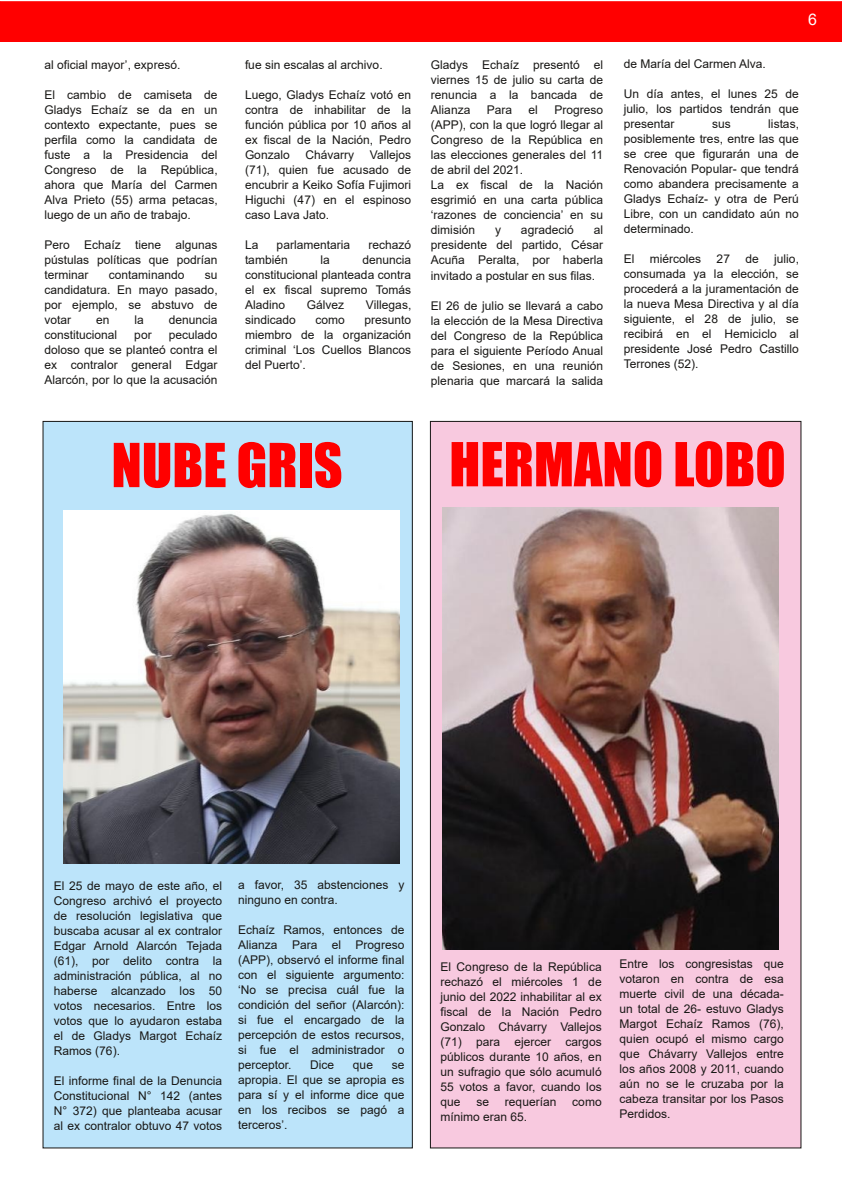
<style>
.page{position:relative;width:842px;height:1191px;background:#fff}
.page>*{position:absolute;margin:0;border:0;box-sizing:border-box;transform-origin:0 0}
.t1{font:56px "Impact";color:#f00}
.t2{font:16px "Arial";color:#fff}
.t3{font:12px/15px "Arial";color:#181715;text-align:justify}
</style>
<div class="page">
<div style="left:0;top:2px;width:841px;height:39px;background:#f00"></div>
<div style="left:0;top:1px;width:842px;height:41px;border:1px solid #f00"></div>
<div style="left:43px;top:421px;width:369px;height:727px;background:#bce4fa"></div>
<div style="left:430px;top:421px;width:371px;height:727px;background:#f8c9df"></div>
<img style="left:64px;top:510px;width:336px;height:353px">
<img style="left:442px;top:507px;width:336px;height:442px">
<p class="t3" style="left:44px;top:57px;width:138px">al oficial mayor’, expresó.</p>
<p class="t3" style="left:44px;top:87px;width:175px">El cambio de camiseta de Gladys Echaíz se da en un contexto expectante, pues se perfila como la candidata de fuste a la Presidencia del Congreso de la República, ahora que María del Carmen Alva Prieto (55) arma petacas, luego de un año de trabajo.</p>
<p class="t3" style="left:44px;top:237px;width:175px">Pero Echaíz tiene algunas pústulas políticas que podrían terminar</p>
<p class="t3" style="left:109px;top:267px;width:77px">contaminando</p>
<p class="t3" style="left:44px;top:267px;width:175px;text-indent:161px">su candidatura. En mayo pasado, por ejemplo, se abstuvo de votar</p>
<p class="t3" style="left:96px;top:312px;width:15px">en</p>
<p class="t3" style="left:134px;top:312px;width:11px">la</p>
<p class="t3" style="left:169px;top:312px;width:50px">denuncia</p>
<p class="t3" style="left:44px;top:327px;width:74px">constitucional</p>
<p class="t3" style="left:134px;top:327px;width:19px">por</p>
<p class="t3" style="left:44px;top:327px;width:175px;text-indent:124px">peculado doloso que se planteó contra el ex contralor general Edgar Alarcón, por lo que la acusación</p>
<p class="t3" style="left:245px;top:57px;width:139px">fue sin escalas al archivo.</p>
<p class="t3" style="left:245px;top:87px;width:168px">Luego, Gladys Echaíz votó en contra de inhabilitar de la función pública por 10 años al ex fiscal de la Nación, Pedro Gonzalo</p>
<p class="t3" style="left:305px;top:147px;width:50px">Chávarry</p>
<p class="t3" style="left:245px;top:147px;width:168px;text-indent:125px">Vallejos (71), quien fue acusado de encubrir a Keiko Sofía Fujimori Higuchi (47) en el espinoso caso Lava Jato.</p>
<p class="t3" style="left:245px;top:237px;width:15px">La</p>
<p class="t3" style="left:277px;top:237px;width:75px">parlamentaria</p>
<p class="t3" style="left:368px;top:237px;width:44px">rechazó</p>
<p class="t3" style="left:245px;top:252px;width:44px">también</p>
<p class="t3" style="left:320px;top:252px;width:11px">la</p>
<p class="t3" style="left:245px;top:252px;width:168px;text-indent:117px">denuncia constitucional planteada contra el ex fiscal supremo Tomás Aladino</p>
<p class="t3" style="left:307px;top:297px;width:39px">Gálvez</p>
<p class="t3" style="left:366px;top:297px;width:47px">Villegas,</p>
<p class="t3" style="left:245px;top:312px;width:52px">sindicado</p>
<p class="t3" style="left:315px;top:312px;width:31px">como</p>
<p class="t3" style="left:245px;top:312px;width:168px;text-indent:119px">presunto miembro de la organización criminal ‘Los Cuellos Blancos del Puerto’.</p>
<p class="t3" style="left:431px;top:58px;width:174px">Gladys Echaíz presentó el viernes 15 de julio su carta de renuncia a la bancada de Alianza</p>
<p class="t3" style="left:431px;top:103px;width:174px;text-align:left;text-indent:123px">Progreso (APP), con la que logró llegar al<br>Congreso de la República en las elecciones generales del 11 de abril del 2021.<br>La ex fiscal de la Nación esgrimió en una carta pública ‘razones de conciencia’ en su dimisión</p>
<p class="t3" style="left:487px;top:103px;width:27px">Para</p>
<p class="t3" style="left:529px;top:103px;width:11px">el</p>
<p class="t3" style="left:495px;top:223px;width:7px">y</p>
<p class="t3" style="left:521px;top:223px;width:54px">agradeció</p>
<p class="t3" style="left:431px;top:223px;width:174px;text-indent:163px">al presidente del partido, César Acuña Peralta, por haberla invitado a postular en sus filas.</p>
<p class="t3" style="left:431px;top:298px;width:174px">El 26 de julio se llevará a cabo la elección de la Mesa Directiva del Congreso de la República para el siguiente Período Anual de Sesiones, en una reunión plenaria que marcará la salida</p>
<h2 class="t2" style="left:808px;top:11px;width:10px">6</h2>
<p class="t3" style="left:624px;top:57px;width:144px">de María del Carmen Alva.</p>
<p class="t3" style="left:624px;top:87px;width:177px">Un día antes, el lunes 25 de julio, los partidos tendrán que presentar</p>
<p class="t3" style="left:624px;top:117px;width:177px;text-indent:145px">listas, posiblemente tres, entre las que se cree que figurarán una de Renovación Popular- que tendrá como abandera precisamente a Gladys Echaíz- y otra de Perú Libre, con un candidato aún no determinado.</p>
<p class="t3" style="left:624px;top:252px;width:12px">El</p>
<p class="t3" style="left:650px;top:252px;width:53px">miércoles</p>
<p class="t3" style="left:717px;top:252px;width:15px">27</p>
<p class="t3" style="left:745px;top:252px;width:15px">de</p>
<p class="t3" style="left:712px;top:117px;width:20px">sus</p>
<p class="t3" style="left:624px;top:252px;width:177px;text-indent:150px">julio, consumada ya la elección, se procederá a la juramentación de la nueva Mesa Directiva y al día siguiente, el 28 de julio, se recibirá en el Hemiciclo al presidente José Pedro Castillo Terrones (52).</p>
<h1 class="t1" style="left:111px;top:431px;width:233px">NUBE GRIS</h1>
<h1 class="t1" style="left:449px;top:430px;width:338px">HERMANO LOBO</h1>
<p class="t3" style="left:54px;top:878px;width:170px">El 25 de mayo de este año, el Congreso archivó el proyecto de resolución legislativa que buscaba acusar al ex contralor Edgar Arnold Alarcón Tejada (61), por delito contra la administración pública, al no haberse alcanzado los 50 votos necesarios. Entre los votos que lo ayudaron estaba el de Gladys Margot Echaíz Ramos (76).</p>
<p class="t3" style="left:54px;top:1073px;width:170px">El informe final de la Denuncia Constitucional N° 142 (antes N° 372) que planteaba acusar al ex contralor obtuvo 47 votos</p>
<p class="t3" style="left:238px;top:877px;width:168px">a favor, 35 abstenciones y ninguno en contra.</p>
<p class="t3" style="left:238px;top:922px;width:168px">Echaíz Ramos, entonces de Alianza Para el Progreso (APP), observó el informe final con el siguiente argumento: ‘No se precisa cuál fue la condición del señor (Alarcón): si fue el encargado de la percepción de estos recursos, si fue el administrador o perceptor.</p>
<p class="t3" style="left:310px;top:1057px;width:26px">Dice</p>
<p class="t3" style="left:353px;top:1057px;width:22px">que</p>
<p class="t3" style="left:238px;top:1057px;width:168px;text-indent:154px">se apropia. El que se apropia es para sí y el informe dice que en los recibos se pagó a terceros’.</p>
<p class="t3" style="left:440px;top:959px;width:163px">El Congreso de la República rechazó el miércoles 1 de junio del 2022 inhabilitar al ex fiscal de la Nación Pedro Gonzalo Chávarry Vallejos (71) para ejercer cargos públicos durante 10 años, en un sufragio que sólo acumuló 55 votos a favor, cuando los que</p>
<p class="t3" style="left:476px;top:1094px;width:14px">se</p>
<p class="t3" style="left:505px;top:1094px;width:53px">requerían</p>
<p class="t3" style="left:572px;top:1094px;width:31px">como</p>
<p class="t3" style="left:440px;top:1109px;width:88px">mínimo eran 65.</p>
<p class="t3" style="left:620px;top:956px;width:166px">Entre los congresistas que votaron en contra de esa muerte civil de una década&shy;un total de 26- estuvo Gladys Margot Echaíz Ramos (76), quien ocupó el mismo cargo que Chávarry Vallejos entre los años 2008 y 2011, cuando aún no se le cruzaba por la cabeza transitar por los Pasos Perdidos.</p>
</div>
